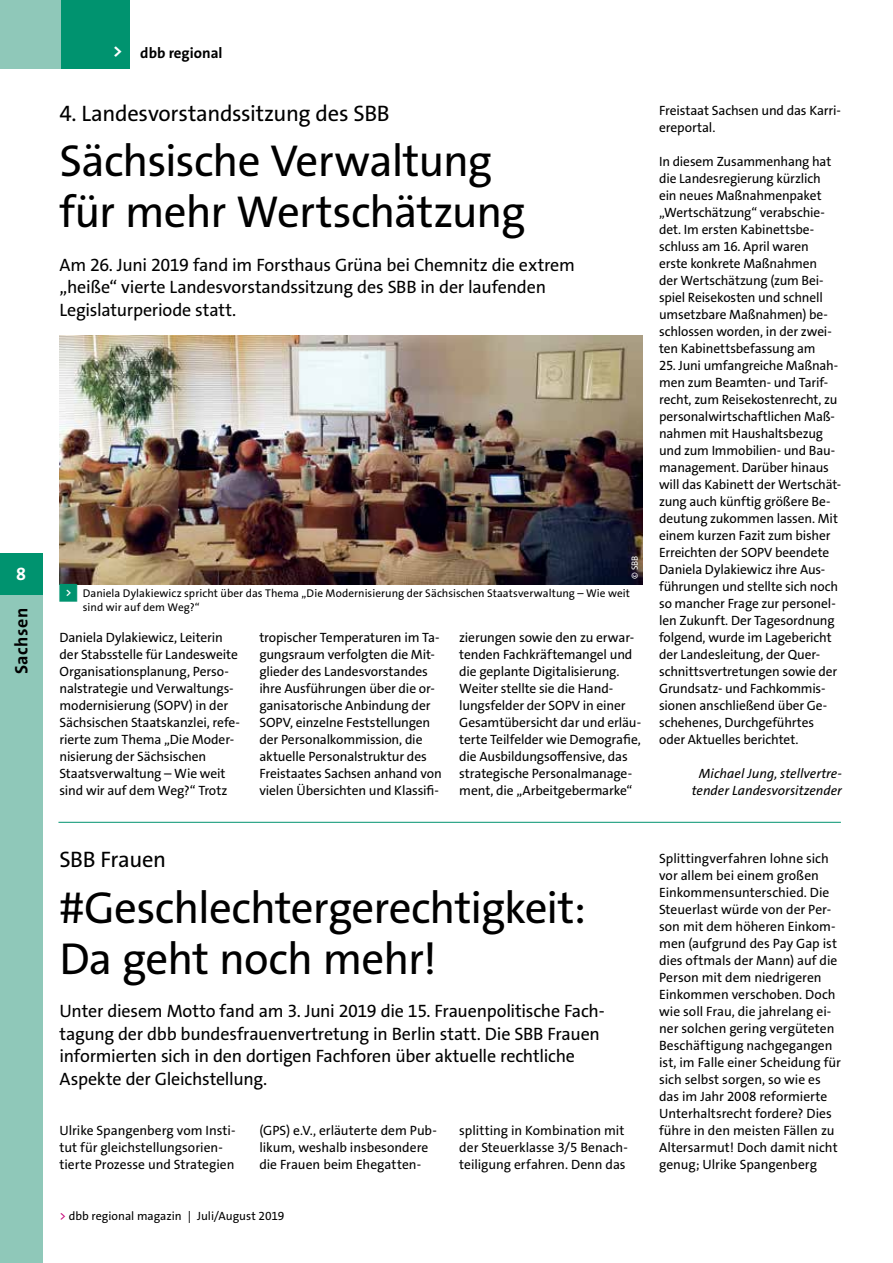
<style>
.page{position:relative;width:893px;height:1263px;background:#fff}
.page>*{position:absolute;margin:0;border:0;box-sizing:border-box;transform-origin:0 0}
.t1{font:45px/51px "The Sans Os F";letter-spacing:-.02em;color:#000}
.t2{font:22.5px "The Sans Os F";letter-spacing:-.01em;color:#000}
.t3{font:18px/22.5px "The Sans Os F";letter-spacing:-.015em;color:#000}
.t4{font:700 18px "The Sans Os F";letter-spacing:.025em;color:#000}
.t5{font:700 18px "The Sans Os F";color:#fff}
.t6{font:700 15px "The Sans Os F";color:#000}
.t7{font:13.5px/17px "The Sans Os F";letter-spacing:-.01em;color:#000}
.t8{font:italic 13.5px/17px "The Sans Os F";color:#000;text-align:center}
.t9{font:12px "The Sans Os F";letter-spacing:-.005em;color:#000}
.t10{font:11.25px/13.5px "The Sans Os F";letter-spacing:.005em;color:#000}
.t11{font:9px "The Sans Os F";color:#fff}
.s1{font-family:"Top Numbers";color:#00936f}
.s2{color:#c40075}
</style>
<div class="page">
<img style="left:60px;top:336px;width:582px;height:248px">
<hr style="left:58px;top:822px;width:783px;height:1px;background:#00936f">
<div style="left:0;top:553px;width:43px;height:42px;background:#00936f"></div>
<div style="left:0;top:595px;width:43px;height:668px;background:#8fc8b9"></div>
<div style="left:0;top:0;width:130px;height:68px;background:#8fc8b9"></div>
<div style="left:62px;top:0;width:68px;height:68px;background:#00936f"></div>
<h3 class="t5" style="left:16px;top:562px;width:11px">8</h3>
<h3 class="t4" style="left:10px;top:674px;width:67px;rotate:-90deg">Sachsen</h3>
<h3 class="t5" style="left:113px;top:39px;width:11px">&gt;</h3>
<p class="t6" style="left:140px;top:44px;width:84px">dbb regional</p>
<h2 class="t2" style="left:60px;top:99px;width:332px">4. Landesvorstandssitzung des SBB</h2>
<h1 class="t1" style="left:60px;top:136px;width:467px">Sächsische Verwaltung für mehr Wertschätzung</h1>
<h3 class="t3" style="left:60px;top:254px;width:517px">Am 26. Juni 2019 fand im Forsthaus Grüna bei Chemnitz die extrem „heiße“ vierte Landesvorstandssitzung des SBB in der laufenden<br>Legislaturperiode statt.</h3>
<p class="t11" style="left:629px;top:579px;width:25px;rotate:-90deg">© SBB</p>
<p class="t10" style="left:83px;top:587px;width:549px;text-indent:-23px"><span class="s1">&lt;</span> Daniela Dylakiewicz spricht über das Thema „Die Modernisierung der Sächsischen Staatsverwaltung – Wie weit sind wir auf dem Weg?“</p>
<p class="t7" style="left:60px;top:629px;width:182px">Daniela Dylakiewicz, Leiterin der Stabsstelle für Landesweite<br>Organisationsplanung, Perso&shy;nalstrategie und Verwaltungs&shy;modernisierung (SOPV) in der<br>Sächsischen Staatskanzlei, refe&shy;rierte zum Thema „Die Moder&shy;nisierung der Sächsischen<br>Staatsverwaltung – Wie weit sind wir auf dem Weg?“ Trotz</p>
<p class="t7" style="left:259px;top:629px;width:184px">tropischer Temperaturen im Ta&shy;gungsraum verfolgten die Mit&shy;glieder des Landesvorstandes ihre Ausführungen über die or&shy;ganisatorische Anbindung der<br>SOPV, einzelne Feststellungen der Personalkommission, die aktuelle Personalstruktur des<br>Freistaates Sachsen anhand von vielen Übersichten und Klassifi-</p>
<p class="t7" style="left:459px;top:629px;width:183px">zierungen sowie den zu erwar&shy;tenden Fachkräftemangel und die geplante Digitalisierung.<br>Weiter stellte sie die Hand&shy;lungsfelder der SOPV in einer<br>Gesamtübersicht dar und erläu&shy;terte Teilfelder wie Demografie, die Ausbildungsoffensive, das strategische Personalmanage&shy;ment, die „Arbeitgebermarke“</p>
<p class="t7" style="left:659px;top:102px;width:183px">Freistaat Sachsen und das Karri&shy;ereportal.</p>
<p class="t7" style="left:659px;top:153px;width:174px">In diesem Zusammenhang hat die Landesregierung kürzlich ein neues Maßnahmenpaket „Wertschätzung“ verabschie&shy;det. Im ersten Kabinettsbe&shy;schluss am 16. April waren erste konkrete Maßnahmen der Wertschätzung (zum Bei&shy;spiel Reisekosten und schnell umsetzbare Maßnahmen) be&shy;schlossen worden, in der zwei&shy;ten Kabinettsbefassung am</p>
<p class="t7" style="left:659px;top:357px;width:184px">25. Juni umfangreiche Maßnah&shy;men zum Beamten- und Tarif&shy;recht, zum Reisekostenrecht, zu personalwirtschaftlichen Maß&shy;nahmen mit Haushaltsbezug und zum Immobilien- und Bau&shy;management. Darüber hinaus will das Kabinett der Wertschät&shy;zung auch künftig größere Be&shy;deutung zukommen lassen. Mit einem kurzen Fazit zum bisher<br>Erreichten der SOPV beendete<br>Daniela Dylakiewicz ihre Aus&shy;führungen und stellte sich noch so mancher Frage zur personel&shy;len Zukunft. Der Tagesordnung folgend, wurde im Lagebericht der Landesleitung, der Quer&shy;schnittsvertretungen sowie der<br>Grundsatz- und Fachkommis&shy;sionen anschließend über Ge&shy;schehenes, Durchgeführtes oder Aktuelles berichtet.</p>
<p class="t8" style="left:692px;top:765px;width:152px">Michael Jung, stellvertre&shy;tender Landesvorsitzender</p>
<h2 class="t2" style="left:60px;top:845px;width:108px">SBB Frauen</h2>
<h1 class="t1" style="left:60px;top:882px;width:528px">#Geschlechtergerechtigkeit:<br>Da geht noch mehr!</h1>
<p class="t3" style="left:60px;top:1000px;width:545px">Unter diesem Motto fand am 3. Juni 2019 die 15. Frauenpolitische Fach&shy;tagung der dbb bundesfrauenvertretung in Berlin statt. Die SBB Frauen informierten sich in den dortigen Fachforen über aktuelle rechtliche Aspekte der Gleichstellung.</p>
<p class="t7" style="left:60px;top:1122px;width:177px">Ulrike Spangenberg vom Insti&shy;tut für gleichstellungsorien&shy;tierte Prozesse und Strategien</p>
<p class="t7" style="left:259px;top:1122px;width:179px">(GPS) e.V., erläuterte dem Pub&shy;likum, weshalb insbesondere die Frauen beim Ehegatten-</p>
<p class="t7" style="left:459px;top:1122px;width:170px">splitting in Kombination mit der Steuerklasse 3/5 Benach&shy;teiligung erfahren. Denn das</p>
<p class="t9" style="left:60px;top:1208px;width:227px"><span class="s2">&gt;</span> dbb regional magazin | Juli/August 2019</p>
<p class="t7" style="left:659px;top:850px;width:183px">Splittingverfahren lohne sich vor allem bei einem großen<br>Einkommensunterschied. Die<br>Steuerlast würde von der Per&shy;son mit dem höheren Einkom&shy;men (aufgrund des Pay Gap ist dies oftmals der Mann) auf die<br>Person mit dem niedrigeren<br>Einkommen verschoben. Doch wie soll Frau, die jahrelang ei&shy;ner solchen gering vergüteten<br>Beschäftigung nachgegangen ist, im Falle einer Scheidung für sich selbst sorgen, so wie es das im Jahr 2008 reformierte<br>Unterhaltsrecht fordere? Dies führe in den meisten Fällen zu<br>Altersarmut! Doch damit nicht genug; Ulrike Spangenberg</p>
</div>
